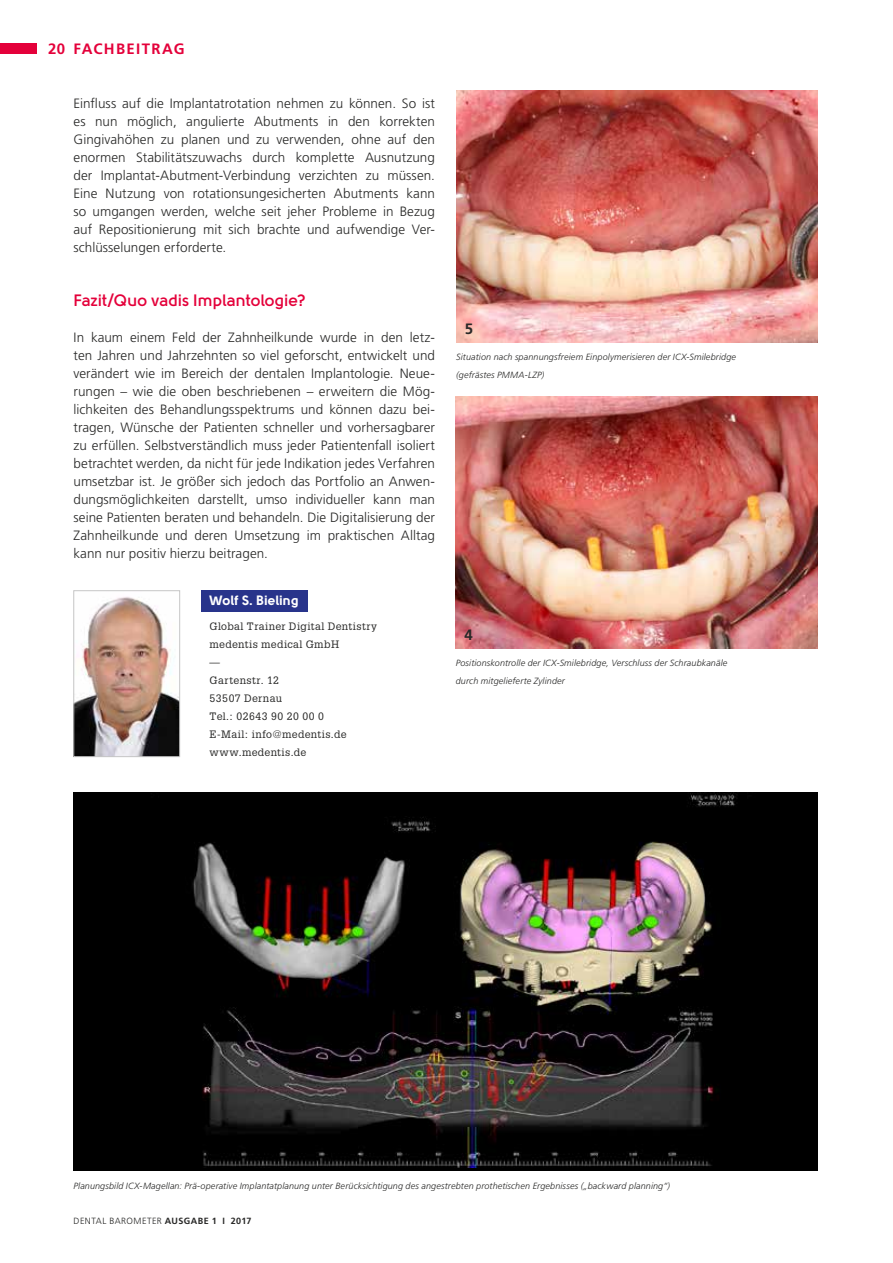
<style>
.page{position:relative;width:893px;height:1263px;background:#fff}
.page>*{position:absolute;margin:0;border:0;box-sizing:border-box;transform-origin:0 0}
.t1{font:700 16.5px "Solomon";color:#e4003a}
.t2{font:700 15px "Frutiger LT Std";letter-spacing:.085em;color:#e4003a}
.t3{font:700 15px "Frutiger LT Std";color:#282827}
.t4{font:300 13.5px/18px "Frutiger LT Std";color:#282827;text-align:justify}
.t5{font:900 13.5px "Solomon";color:#fff}
.t6{font:10.5px/18px "Glypha LT Std";letter-spacing:.04em;color:#282827}
.t7{font:italic 300 9px/18px "Frutiger LT Std";letter-spacing:.015em;color:#282827}
.t8{font:300 9px "Frutiger LT Std";letter-spacing:.055em;color:#282827}
.s1{font-weight:700}
</style>
<div class="page">
<div style="left:0;top:44px;width:37px;height:10px;background:#e4003a"></div>
<img style="left:456px;top:396px;width:361px;height:252px">
<img style="left:456px;top:90px;width:362px;height:252px">
<div style="left:74px;top:792px;width:744px;height:378px;background:#000"></div>
<img style="left:192px;top:792px;width:545px;height:375px">
<img style="left:76px;top:596px;width:102px;height:159px">
<div style="left:74px;top:590px;width:106px;height:167px;border:1px solid #c6c6c6"></div>
<div style="left:201px;top:590px;width:106px;height:22px;background:#28348b"></div>
<p class="t2" style="left:48px;top:40px;width:138px">20 FACHBEITRAG</p>
<p class="t4" style="left:74px;top:95px;width:363px">Einfluss auf die Implantatrotation nehmen zu können. So ist es nun möglich, angulierte Abutments in den korrekten Gingivahöhen zu planen und zu verwenden, ohne auf den enormen Stabilitätszuwachs durch komplette Ausnutzung der Implantat-Abutment-Verbindung verzichten zu müssen.<br>Eine Nutzung von rotationsungesicherten Abutments kann so umgangen werden, welche seit jeher Probleme in Bezug auf Repositionierung mit sich brachte und aufwendige Ver&shy;schlüsselungen erforderte.</p>
<p class="t1" style="left:74px;top:291px;width:234px">Fazit/Quo vadis Implantologie?</p>
<p class="t4" style="left:74px;top:329px;width:363px">In kaum einem Feld der Zahnheilkunde wurde in den letz&shy;ten Jahren und Jahrzehnten so viel geforscht, entwickelt und verändert wie im Bereich der dentalen Implantologie. Neue&shy;rungen – wie die oben beschriebenen – erweitern die Mög&shy;lichkeiten des Behandlungsspektrums und können dazu bei&shy;tragen, Wünsche der Patienten schneller und vorhersagbarer zu erfüllen. Selbstverständlich muss jeder Patientenfall isoliert betrachtet werden, da nicht für jede Indikation jedes Verfahren umsetzbar ist. Je größer sich jedoch das Portfolio an Anwen&shy;dungsmöglichkeiten darstellt, umso individueller kann man seine Patienten beraten und behandeln. Die Digitalisierung der Zahnheilkunde und deren Umsetzung im praktischen Alltag kann nur positiv hierzu beitragen.</p>
<p class="t5" style="left:210px;top:592px;width:91px">Wolf S. Bieling</p>
<p class="t6" style="left:210px;top:617px;width:169px">Global Trainer Digital Dentistry medentis medical GmbH<br>—<br>Gartenstr. 12<br>53507 Dernau<br>Tel.: 02643 90 20 00 0<br>E-Mail: info@medentis.de www.medentis.de</p>
<p class="t3" style="left:465px;top:319px;width:10px">5</p>
<p class="t7" style="left:456px;top:348px;width:281px">Situation nach spannungsfreiem Einpolymerisieren der ICX-Smilebridge (gefrästes PMMA-LZP)</p>
<p class="t3" style="left:464px;top:625px;width:10px">4</p>
<p class="t7" style="left:456px;top:654px;width:273px">Positionskontrolle der ICX-Smilebridge, Verschluss der Schraubkanäle durch mitgelieferte Zylinder</p>
<p class="t7" style="left:74px;top:1176px;width:598px">Planungsbild ICX-Magellan: Prä-operative Implantatplanung unter Berücksichtigung des angestrebten prothetischen Ergebnisses („backward planning“)</p>
<p class="t8" style="left:74px;top:1216px;width:180px">DENTAL BAROMETER <span class="s1">AUSGABE 1 I 2017</span></p>
</div>
